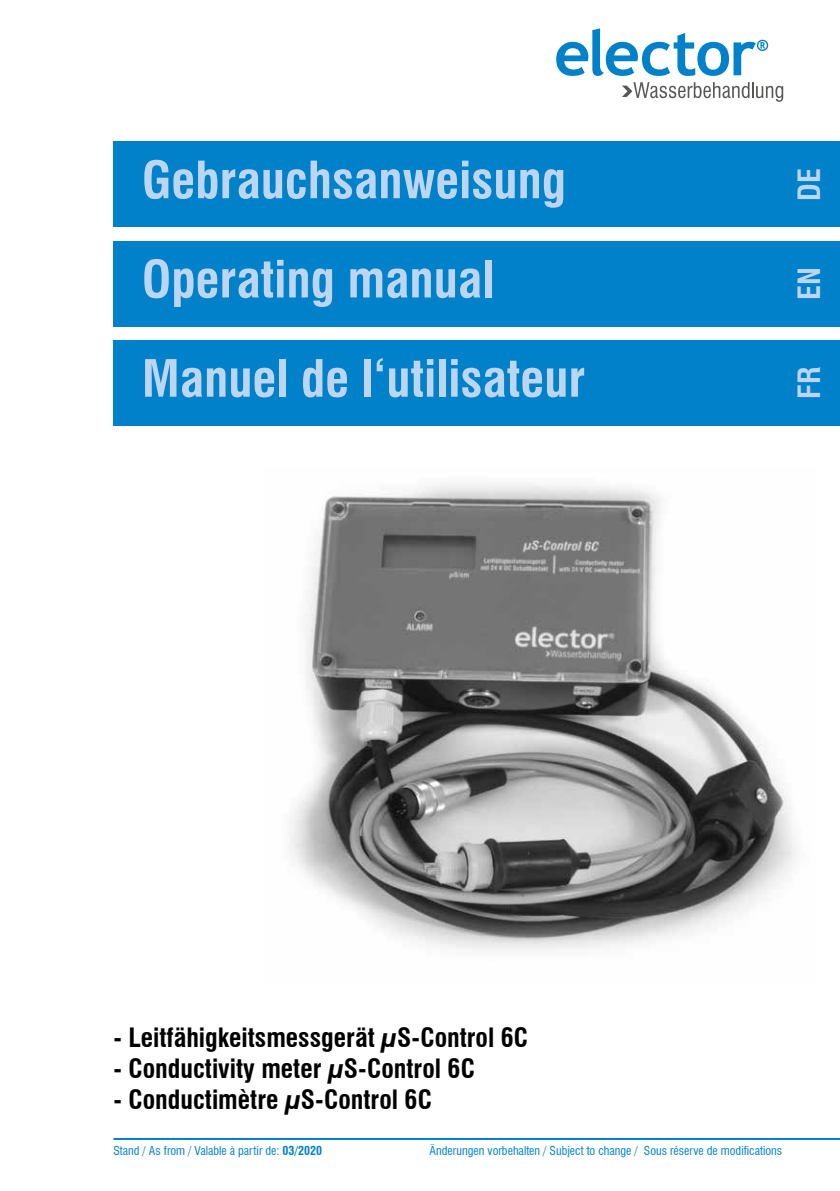
<style>
.page{position:relative;width:840px;height:1191px;background:#fff}
.page>*{position:absolute;margin:0;border:0;box-sizing:border-box;transform-origin:0 0}
.t1{font:700 condensed 50px/99.2px "Swiss 721 BT";color:#bcd6f1}
.t2{font:700 condensed 30px "Swiss 721 BT";color:#bcd6f1}
.t3{font:700 condensed 26px "Swiss 721 BT";color:#000}
.t4{font:condensed 12px "Swiss 721 BT";color:#0081c9}
.s1{font-weight:700}
</style>
<div class="page">
<div style="left:113px;top:142px;width:726px;height:85px;background:#0081c9"></div>
<div style="left:113px;top:241px;width:726px;height:85px;background:#0081c9"></div>
<div style="left:113px;top:340px;width:726px;height:85px;background:#0081c9"></div>
<svg style="left:556px;top:28px;width:211px;height:48px"></svg>
<svg style="left:622px;top:82px;width:160px;height:20px"></svg>
<hr style="left:113px;top:1138px;width:726px;height:2px;background:#0081c9">
<img style="left:291px;top:484px;width:504px;height:466px">
<h1 class="t1" style="left:142px;top:130px;width:444px">Gebrauchsanweisung<br>Operating manual<br>Manuel de l‘utilisateur</h1>
<h2 class="t2" style="left:790px;top:200px;width:34px;rotate:-90deg">DE</h2>
<h2 class="t2" style="left:790px;top:300px;width:34px;rotate:-90deg">EN</h2>
<h2 class="t2" style="left:790px;top:399px;width:33px;rotate:-90deg">FR</h2>
<h3 class="t3" style="left:113px;top:1021px;width:416px">- Leitfähigkeitsmessgerät µS-Control 6C</h3>
<h3 class="t3" style="left:113px;top:1053px;width:363px">- Conductivity meter µS-Control 6C</h3>
<h3 class="t3" style="left:113px;top:1084px;width:320px">- Conductimètre µS-Control 6C</h3>
<p class="t4" style="left:113px;top:1143px;width:210px">Stand / As from / Valable à partir de: <span class="s1">03/2020</span></p>
<p class="t4" style="left:429px;top:1143px;width:354px">Änderungen vorbehalten / Subject to change / Sous réserve de modifications</p>
</div>
